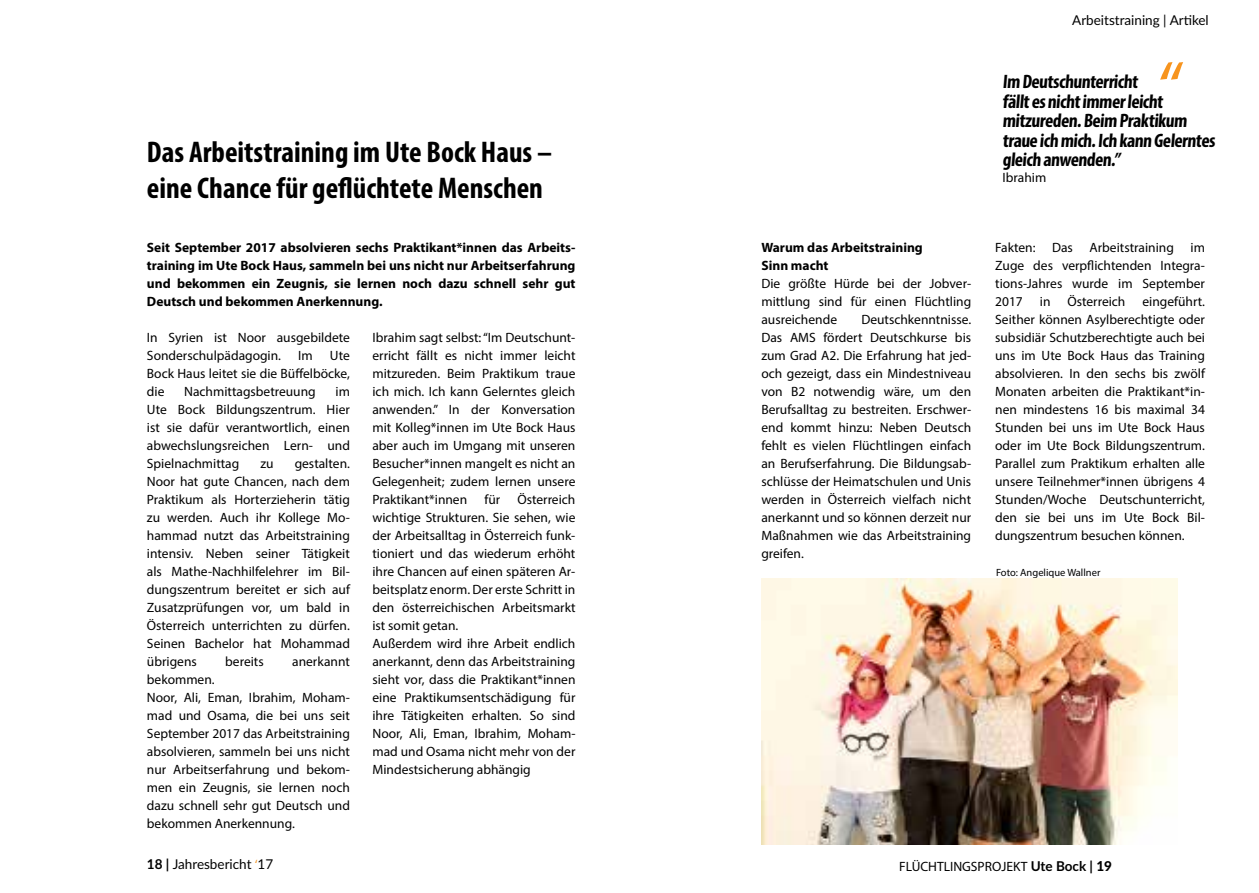
<style>
.page{position:relative;width:1259px;height:893px;background:#fff}
.page>*{position:absolute;margin:0;border:0;box-sizing:border-box;transform-origin:0 0}
.t1{font:72px "Myriad Pro";color:#f7941e}
.t2{font:700 condensed 30px/36px "Myriad Pro";color:#000}
.t3{font:700 condensed 19.5px/19.5px "Myriad Pro";color:#000}
.t4{font:13.5px/18px "Myriad Pro";color:#000;text-align:justify}
.t5{font:700 13.5px/18px "Myriad Pro";color:#000;text-align:justify}
.t6{font:13.5px "Lato";color:#000}
.t7{font:10.5px "Myriad Pro";color:#000}
.s1{font-weight:700}
.s2{font-family:"Myriad Pro";color:#f7941e}
.s3{font-family:"Lato";font-weight:700}
.s4{font-family:"Lato";font-weight:800}
</style>
<div class="page">
<img style="left:761px;top:578px;width:416px;height:266px">
<h2 class="t2" style="left:147px;top:133px;width:406px">Das Arbeitstraining im Ute Bock Haus – eine Chance für geflüchtete Menschen</h2>
<p class="t5" style="left:147px;top:238px;width:430px">Seit September 2017 absolvieren sechs Praktikant*innen das Arbeits&shy;training im Ute Bock Haus, sammeln bei uns nicht nur Arbeitserfahrung und bekommen ein Zeugnis, sie lernen noch dazu schnell sehr gut Deutsch und bekommen Anerkennung.</p>
<p class="t4" style="left:147px;top:328px;width:204px">In Syrien ist Noor ausgebildete<br>Sonderschulpädagogin.</p>
<p class="t4" style="left:147px;top:346px;width:204px;text-indent:183px">Ute Bock Haus leitet sie die Büffelböcke, die</p>
<p class="t4" style="left:298px;top:346px;width:16px">Im</p>
<p class="t4" style="left:184px;top:382px;width:133px">Nachmittagsbetreuung</p>
<p class="t4" style="left:147px;top:382px;width:204px;text-indent:189px">im Ute Bock Bildungszentrum. Hier ist sie dafür verantwortlich, einen abwechslungsreichen Lern- und Spielnachmittag</p>
<p class="t4" style="left:147px;top:454px;width:204px;text-indent:148px">gestalten.<br>Noor hat gute Chancen, nach dem Praktikum als Horterzieherin tätig zu werden. Auch ihr Kollege Mo&shy;hammad nutzt das Arbeitstraining intensiv. Neben seiner Tätigkeit als Mathe-Nachhilfelehrer im Bil&shy;dungszentrum bereitet er sich auf Zusatzprüfungen vor, um bald in Österreich unterrichten zu dürfen.<br>Seinen Bachelor hat Mohammad übrigens</p>
<p class="t4" style="left:260px;top:454px;width:15px">zu</p>
<p class="t4" style="left:225px;top:652px;width:40px">bereits</p>
<p class="t4" style="left:292px;top:652px;width:59px">anerkannt</p>
<p class="t4" style="left:147px;top:670px;width:204px;text-align:left">bekommen.<br>Noor, Ali, Eman, Ibrahim, Moham&shy;mad und Osama, die bei uns seit<br>September 2017 das Arbeitstraining absolvieren, sammeln bei uns nicht nur Arbeitserfahrung und bekom&shy;men ein Zeugnis, sie lernen noch dazu schnell sehr gut Deutsch und bekommen Anerkennung.</p>
<p class="t4" style="left:372px;top:328px;width:204px">Ibrahim sagt selbst: “Im Deutschunt&shy;erricht fällt es nicht immer leicht mitzureden. Beim Praktikum traue ich mich. Ich kann Gelerntes gleich anwenden.” In der Konversation mit Kolleg*innen im Ute Bock Haus aber auch im Umgang mit unseren Besucher*innen mangelt es nicht an Gelegenheit; zudem lernen unsere Praktikant*innen</p>
<p class="t4" style="left:372px;top:490px;width:204px;text-align:left;text-indent:145px">Österreich wichtige Strukturen. Sie sehen, wie der Arbeitsalltag in Österreich funk&shy;tioniert und das wiederum erhöht ihre Chancen auf einen späteren Ar&shy;beitsplatz enorm. Der erste Schritt in den österreichischen Arbeitsmarkt ist somit getan.<br>Außerdem wird ihre Arbeit endlich anerkannt, denn das Arbeitstraining sieht vor, dass die Praktikant*innen eine Praktikumsentschädigung für ihre Tätigkeiten erhalten. So sind<br>Noor, Ali, Eman, Ibrahim, Moham&shy;mad und Osama nicht mehr von der<br>Mindestsicherung abhängig</p>
<p class="t4" style="left:484px;top:490px;width:17px">für</p>
<p class="t5" style="left:761px;top:238px;width:163px">Warum das Arbeitstraining<br>Sinn macht</p>
<p class="t4" style="left:761px;top:274px;width:211px">Die größte Hürde bei der Jobver&shy;mittlung sind für einen Flüchtling ausreichende</p>
<p class="t4" style="left:761px;top:310px;width:211px;text-indent:100px">Deutschkenntnisse.<br>Das AMS fördert Deutschkurse bis zum Grad A2. Die Erfahrung hat jed&shy;och gezeigt, dass ein Mindestniveau von B2 notwendig wäre, um den Berufsalltag zu bestreiten. Erschwer&shy;end kommt hinzu: Neben Deutsch fehlt es vielen Flüchtlingen einfach an Berufserfahrung. Die Bildungsab&shy;schlüsse der Heimatschulen und Unis werden in Österreich vielfach nicht anerkannt und so können derzeit nur Maßnahmen wie das Arbeitstraining greifen.</p>
<p class="t6" style="left:1072px;top:11px;width:138px">Arbeitstraining | Artikel</p>
<h1 class="t1" style="left:1155px;top:43px;width:35px">“</h1>
<h3 class="t3" style="left:1002px;top:71px;width:216px">Im Deutschunterricht<br>fällt es nicht immer leicht mitzureden.Beim Praktikum traue ich mich.Ich kann Gelerntes gleich anwenden.”</h3>
<p class="t4" style="left:1002px;top:169px;width:45px">Ibrahim</p>
<p class="t4" style="left:995px;top:238px;width:211px">Fakten: Das Arbeitstraining im Zuge des verpflichtenden Integra&shy;tions-Jahres wurde im September 2017</p>
<p class="t4" style="left:1040px;top:292px;width:12px">in</p>
<p class="t4" style="left:1067px;top:292px;width:60px">Österreich</p>
<p class="t4" style="left:995px;top:292px;width:211px;text-indent:147px">eingeführt.<br>Seither können Asylberechtigte oder subsidiär Schutzberechtigte auch bei uns im Ute Bock Haus das Training absolvieren. In den sechs bis zwölf Monaten arbeiten die Praktikant*in&shy;nen mindestens 16 bis maximal 34<br>Stunden bei uns im Ute Bock Haus oder im Ute Bock Bildungszentrum.<br>Parallel zum Praktikum erhalten alle unsere Teilnehmer*innen übrigens 4<br>Stunden/Woche Deutschunterricht, den sie bei uns im Ute Bock Bil&shy;dungszentrum besuchen können.</p>
<p class="t7" style="left:996px;top:566px;width:106px">Foto: Angelique Wallner</p>
<p class="t6" style="left:147px;top:854px;width:128px"><span class="s1">18 |</span> Jahresbericht <span class="s2">‘</span>17</p>
<p class="t4" style="left:899px;top:857px;width:214px">FLÜCHTLINGSPROJEKT <span class="s3">Ute Bock |</span> <span class="s4">19</span></p>
</div>
